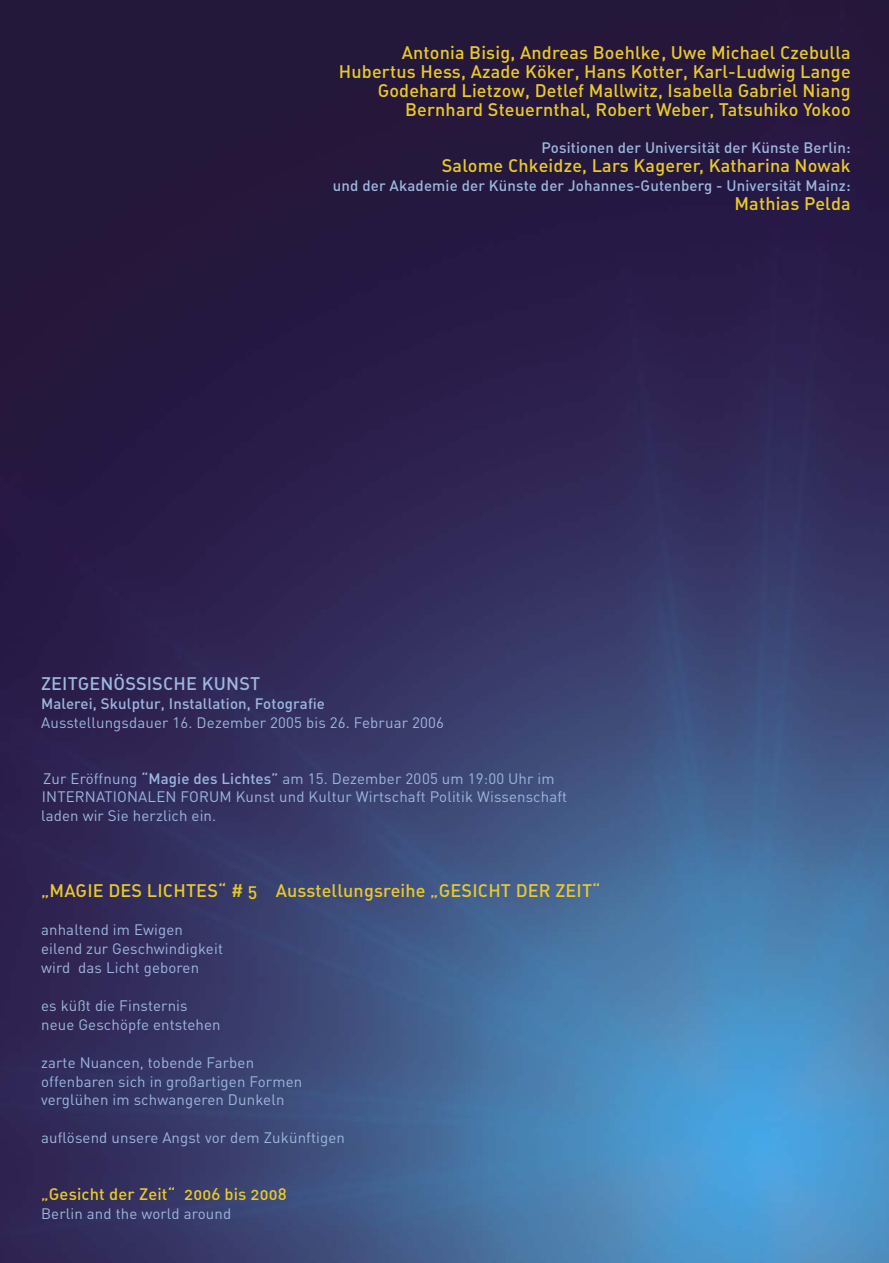
<style>
.page{position:relative;width:889px;height:1263px;background:#fff}
.page>*{position:absolute;margin:0;border:0;box-sizing:border-box;transform-origin:0 0}
.t1{font:18px/18.9px "DIN Medium Alternate";letter-spacing:.01em;color:#e9c929;text-align:right}
.t2{font:18px "DIN Medium Alternate";letter-spacing:.01em;color:#9cb7de}
.t3{font:16.5px "DIN Medium Alternate";letter-spacing:.01em;color:#e9c929}
.t4{font:15px/18.9px "DIN";letter-spacing:.01em;color:#9cb7de}
.t5{font:15px "DIN Medium Alternate";letter-spacing:.01em;color:#9cb7de}
.t6{font:500 15px "DIN";letter-spacing:.01em;color:#9cb7de}
.t7{font:15px "DIN Regular Alternate";letter-spacing:.01em;color:#9cb7de}
.s1{font-family:"DIN Medium Alternate"}
</style>
<div class="page">
<img style="left:0;top:0;width:889px;height:1263px">
<p class="t1" style="left:339px;top:42px;width:513px">Antonia Bisig, Andreas Boehlke, Uwe Michael Czebulla Hubertus Hess, Azade Köker, Hans Kotter, Karl-Ludwig Lange Godehard Lietzow, Detlef Mallwitz, Isabella Gabriel Niang Bernhard Steuernthal, Robert Weber, Tatsuhiko Yokoo</p>
<p class="t5" style="left:541px;top:138px;width:311px">Positionen der Universität der Künste Berlin:</p>
<p class="t1" style="left:442px;top:156px;width:410px">Salome Chkeidze, Lars Kagerer, Katharina Nowak</p>
<p class="t5" style="left:333px;top:176px;width:519px">und der Akademie der Künste der Johannes-Gutenberg - Universität Mainz:</p>
<p class="t1" style="left:734px;top:193px;width:118px">Mathias Pelda</p>
<p class="t2" style="left:41px;top:672px;width:221px">ZEITGENÖSSISCHE KUNST</p>
<p class="t6" style="left:41px;top:694px;width:285px">Malerei, Skulptur, Installation, Fotografie</p>
<p class="t4" style="left:41px;top:713px;width:404px">Ausstellungsdauer 16. Dezember 2005 bis 26. Februar 2006</p>
<p class="t4" style="left:41px;top:768px;width:527px">Zur Eröffnung <span class="s1">“Magie des Lichtes”</span> am 15. Dezember 2005 um 19:00 Uhr im<br>INTERNATIONALEN FORUM Kunst und Kultur Wirtschaft Politik Wissenschaft laden wir Sie herzlich ein.</p>
<p class="t1" style="left:41px;top:881px;width:561px">„MAGIE DES LICHTES“ # 5 Ausstellungsreihe „GESICHT DER ZEIT“</p>
<p class="t4" style="left:41px;top:920px;width:183px">anhaltend im Ewigen eilend zur Geschwindigkeit wird das Licht geboren</p>
<p class="t4" style="left:41px;top:996px;width:181px">es küßt die Finsternis neue Geschöpfe entstehen</p>
<p class="t4" style="left:41px;top:1052px;width:263px">zarte Nuancen, tobende Farben offenbaren sich in großartigen Formen verglühen im schwangeren Dunkeln</p>
<p class="t4" style="left:41px;top:1128px;width:305px">auflösend unsere Angst vor dem Zukünftigen</p>
<p class="t3" style="left:41px;top:1183px;width:247px">„Gesicht der Zeit“ 2006 bis 2008</p>
<p class="t7" style="left:41px;top:1204px;width:192px">Berlin and the world around</p>
</div>
